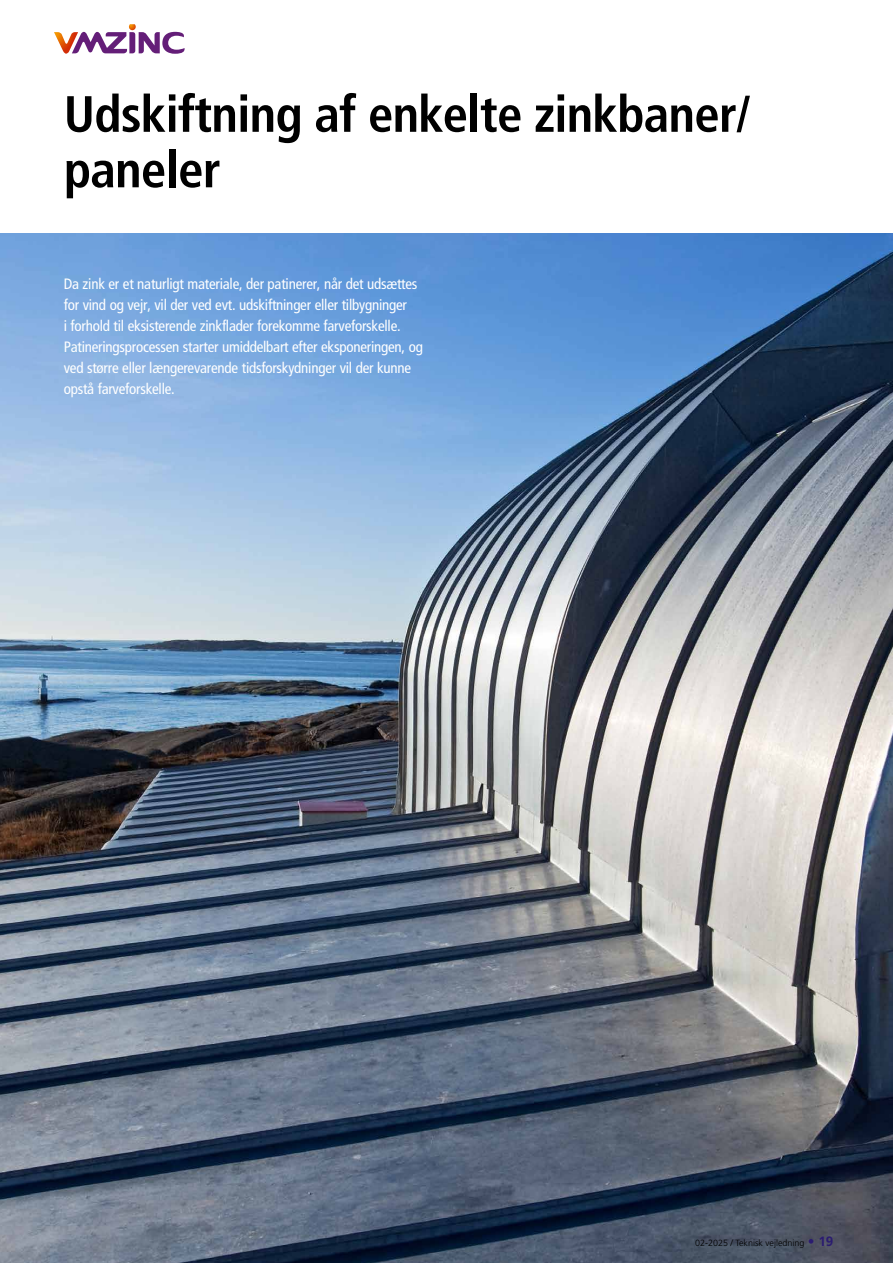
<style>
.page{position:relative;width:893px;height:1263px;background:#fff}
.page>*{position:absolute;margin:0;border:0;box-sizing:border-box;transform-origin:0 0}
.t1{font:700 condensed 51px/55.5px "Frutiger LT Pro";letter-spacing:-.015em;color:#000}
.t2{font:condensed 15px/21px "Frutiger LT Pro";letter-spacing:-.015em;color:#fff}
.t3{font:300 9px "Frutiger LT Pro";color:#000}
.s1{font-weight:700;font-size:13.5px;color:#2b1c70}
</style>
<div class="page">
<svg style="left:54px;top:24px;width:131px;height:30px"></svg>
<img style="left:0;top:234px;width:893px;height:1029px">
<h1 class="t1" style="left:64px;top:86px;width:688px">Udskiftning af enkelte zinkbaner/ paneler</h1>
<p class="t2" style="left:64px;top:274px;width:361px">Da zink er et naturligt materiale, der patinerer, når det udsættes for vind og vejr, vil der ved evt. udskiftninger eller tilbygninger<br>i forhold til eksisterende zinkflader forekomme farveforskelle.<br>Patineringsprocessen starter umiddelbart efter eksponeringen, og ved større eller længerevarende tidsforskydninger vil der kunne opstå farveforskelle.</p>
<p class="t3" style="left:695px;top:1237px;width:140px">02-2025 / Teknisk vejledning <span class="s1">• 19</span></p>
</div>
